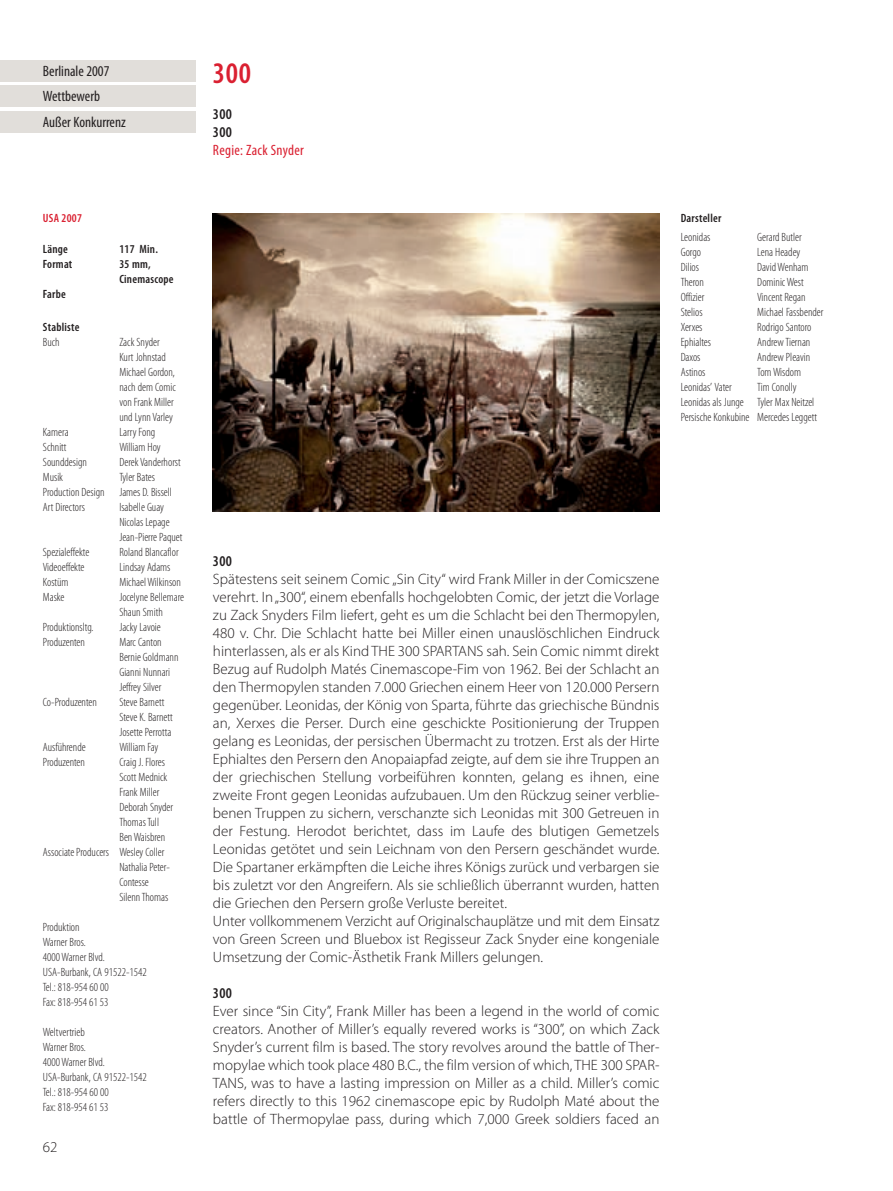
<style>
.page{position:relative;width:893px;height:1191px;background:#fff}
.page>*{position:absolute;margin:0;border:0;box-sizing:border-box;transform-origin:0 0}
.t1{font:600 condensed 30px "Myriad Pro";color:#da2031}
.t2{font:300 15px/18px "Myriad Pro";color:#231f20}
.t3{font:condensed 15px/25.5px "Myriad Pro";color:#231f20}
.t4{font:condensed 15px "Myriad Pro";letter-spacing:.02em;color:#da2031}
.t5{font:600 condensed 15px/18px "Myriad Pro";letter-spacing:.02em;color:#231f20}
.t6{font:300 condensed 12px/15px "Myriad Pro";color:#231f20}
.t7{font:600 condensed 12px/15px "Myriad Pro";letter-spacing:.02em;color:#231f20}
.t8{font:600 condensed 12px "Myriad Pro";letter-spacing:.02em;color:#da2031}
</style>
<div class="page">
<svg style="left:0;top:60px;width:660px;height:452px"></svg>
<p class="t3" style="left:43px;top:59px;width:84px">Berlinale 2007<br>Wettbewerb<br>Außer Konkurrenz</p>
<p class="t8" style="left:43px;top:211px;width:41px">USA 2007</p>
<p class="t7" style="left:43px;top:241px;width:27px">Länge</p>
<p class="t7" style="left:119px;top:241px;width:40px">117 Min.</p>
<p class="t7" style="left:43px;top:256px;width:31px">Format</p>
<p class="t7" style="left:119px;top:256px;width:56px">35 mm,<br>Cinemascope</p>
<p class="t7" style="left:43px;top:286px;width:24px">Farbe</p>
<p class="t7" style="left:43px;top:319px;width:38px">Stabliste</p>
<p class="t6" style="left:43px;top:335px;width:18px">Buch</p>
<p class="t6" style="left:119px;top:335px;width:58px">Zack Snyder<br>Kurt Johnstad<br>Michael Gordon, nach dem Comic von Frank Miller und Lynn Varley</p>
<p class="t6" style="left:43px;top:425px;width:27px">Kamera</p>
<p class="t6" style="left:119px;top:425px;width:37px">Larry Fong</p>
<p class="t6" style="left:43px;top:440px;width:25px">Schnitt</p>
<p class="t6" style="left:119px;top:440px;width:43px">William Hoy</p>
<p class="t6" style="left:43px;top:455px;width:46px">Sounddesign</p>
<p class="t6" style="left:119px;top:455px;width:63px">Derek Vanderhorst</p>
<p class="t6" style="left:43px;top:470px;width:22px">Musik</p>
<p class="t6" style="left:43px;top:470px;width:131px;text-indent:77px">Tyler Bates<br>Production Design James D. Bissell<br>Art Directors</p>
<p class="t6" style="left:119px;top:500px;width:65px">Isabelle Guay<br>Nicolas Lepage<br>Jean-Pierre Paquet</p>
<p class="t6" style="left:43px;top:545px;width:48px">Spezialeffekte</p>
<p class="t6" style="left:119px;top:545px;width:61px">Roland Blancaflor</p>
<p class="t6" style="left:43px;top:560px;width:43px">Videoeffekte</p>
<p class="t6" style="left:119px;top:560px;width:53px">Lindsay Adams</p>
<p class="t6" style="left:43px;top:575px;width:27px">Kostüm</p>
<p class="t6" style="left:119px;top:575px;width:63px">Michael Wilkinson</p>
<p class="t6" style="left:43px;top:590px;width:23px">Maske</p>
<p class="t6" style="left:119px;top:590px;width:66px">Jocelyne Bellemare<br>Shaun Smith</p>
<p class="t6" style="left:43px;top:620px;width:52px">Produktionsltg.</p>
<p class="t6" style="left:119px;top:620px;width:43px">Jacky Lavoie</p>
<p class="t6" style="left:43px;top:635px;width:44px">Produzenten</p>
<p class="t6" style="left:119px;top:635px;width:61px">Marc Canton<br>Bernie Goldmann<br>Gianni Nunnari<br>Jeffrey Silver</p>
<p class="t6" style="left:43px;top:695px;width:56px">Co-Produzenten</p>
<p class="t6" style="left:119px;top:695px;width:55px">Steve Barnett<br>Steve K. Barnett<br>Josette Perrotta</p>
<p class="t6" style="left:43px;top:740px;width:44px">Ausführende</p>
<p class="t6" style="left:119px;top:740px;width:41px">William Fay</p>
<p class="t6" style="left:43px;top:755px;width:44px">Produzenten</p>
<p class="t6" style="left:119px;top:755px;width:47px">Craig J. Flores</p>
<p class="t6" style="left:119px;top:770px;width:50px">Scott Mednick</p>
<p class="t6" style="left:119px;top:785px;width:41px">Frank Miller</p>
<p class="t6" style="left:119px;top:800px;width:55px">Deborah Snyder</p>
<p class="t6" style="left:119px;top:815px;width:41px">Thomas Tull</p>
<p class="t6" style="left:119px;top:830px;width:47px">Ben Waisbren</p>
<p class="t6" style="left:43px;top:845px;width:123px">Associate Producers Wesley Coller</p>
<p class="t6" style="left:119px;top:860px;width:52px">Nathalia Peter-</p>
<p class="t6" style="left:119px;top:875px;width:31px">Contesse</p>
<p class="t6" style="left:119px;top:890px;width:50px">Silenn Thomas</p>
<p class="t6" style="left:43px;top:920px;width:105px">Produktion<br>Warner Bros.<br>4000 Warner Blvd.<br>USA-Burbank, CA 91522-1542<br>Tel.: 818-954 60 00<br>Fax: 818-954 61 53</p>
<p class="t6" style="left:43px;top:1025px;width:105px">Weltvertrieb<br>Warner Bros.<br>4000 Warner Blvd.<br>USA-Burbank, CA 91522-1542<br>Tel.: 818-954 60 00<br>Fax: 818-954 61 53</p>
<p class="t2" style="left:43px;top:1139px;width:16px">62</p>
<h1 class="t1" style="left:213px;top:55px;width:39px">300</h1>
<p class="t5" style="left:213px;top:105px;width:20px">300<br>300</p>
<p class="t4" style="left:213px;top:144px;width:92px">Regie: Zack Snyder</p>
<p class="t7" style="left:681px;top:211px;width:42px">Darsteller</p>
<p class="t6" style="left:681px;top:230px;width:31px">Leonidas</p>
<p class="t6" style="left:757px;top:230px;width:46px">Gerard Butler</p>
<p class="t6" style="left:681px;top:245px;width:22px">Gorgo</p>
<p class="t6" style="left:757px;top:245px;width:45px">Lena Headey</p>
<p class="t6" style="left:681px;top:260px;width:20px">Dilios</p>
<p class="t6" style="left:757px;top:260px;width:53px">David Wenham</p>
<p class="t6" style="left:681px;top:275px;width:25px">Theron</p>
<p class="t6" style="left:757px;top:275px;width:48px">Dominic West</p>
<p class="t6" style="left:681px;top:290px;width:25px">Offizier</p>
<p class="t6" style="left:757px;top:290px;width:50px">Vincent Regan</p>
<p class="t6" style="left:681px;top:305px;width:23px">Stelios</p>
<p class="t6" style="left:757px;top:305px;width:68px">Michael Fassbender</p>
<p class="t6" style="left:681px;top:320px;width:23px">Xerxes</p>
<p class="t6" style="left:757px;top:320px;width:56px">Rodrigo Santoro</p>
<p class="t6" style="left:681px;top:335px;width:32px">Ephialtes</p>
<p class="t6" style="left:757px;top:335px;width:55px">Andrew Tiernan</p>
<p class="t6" style="left:681px;top:350px;width:21px">Daxos</p>
<p class="t6" style="left:757px;top:350px;width:55px">Andrew Pleavin</p>
<p class="t6" style="left:681px;top:365px;width:26px">Astinos</p>
<p class="t6" style="left:757px;top:365px;width:45px">Tom Wisdom</p>
<p class="t6" style="left:681px;top:380px;width:53px">Leonidas’ Vater</p>
<p class="t6" style="left:681px;top:380px;width:138px;text-indent:77px">Tim Conolly<br>Leonidas als Junge Tyler Max Neitzel<br>Persische Konkubine Mercedes Leggett</p>
<p class="t5" style="left:213px;top:551px;width:20px">300</p>
<p class="t2" style="left:213px;top:571px;width:448px">Spätestens seit seinem Comic „Sin City“ wird Frank Miller in der Comicszene verehrt. In „300“, einem ebenfalls hochgelobten Comic, der jetzt die Vor lage zu Zack Snyders Film liefert, geht es um die Schlacht bei den Ther mopylen, 480 v. Chr. Die Schlacht hatte bei Miller einen unauslöschlichen Eindruck hinterlassen, als er als Kind THE 300 SPARTANS sah. Sein Comic nimmt direkt Bezug auf Rudolph Matés Cinemascope-Fim von 1962. Bei der Schlacht an den Thermopylen standen 7.000 Griechen einem Heer von 120.000 Per sern gegenüber. Leonidas, der König von Sparta, führte das griechische Bündnis an, Xerxes die Perser. Durch eine geschickte Positio nierung der Truppen gelang es Leonidas, der persischen Übermacht zu trotzen. Erst als der Hirte Ephialtes den Persern den Anopaiapfad zeigte, auf dem sie ihre Truppen an der griechischen Stellung vorbeiführen konnten, gelang es ihnen, eine zweite Front gegen Leonidas aufzubauen. Um den Rückzug seiner verblie&shy;benen Truppen zu sichern, verschanzte sich Leonidas mit 300 Getreuen in der Festung. Herodot berichtet, dass im Laufe des blutigen Gemetzels Leonidas getötet und sein Leichnam von den Persern ge schändet wurde.<br>Die Spartaner erkämpften die Leiche ihres Königs zu rück und verbargen sie bis zuletzt vor den Angreifern. Als sie schließlich überrannt wurden, hatten die Griechen den Persern große Verluste bereitet.<br>Unter vollkommenem Verzicht auf Originalschauplätze und mit dem Einsatz von Green Screen und Bluebox ist Regisseur Zack Snyder eine kongeniale Umsetzung der Comic-Ästhetik Frank Millers gelungen.</p>
<p class="t5" style="left:213px;top:983px;width:20px">300</p>
<p class="t2" style="left:213px;top:1003px;width:448px;text-align:justify">Ever since “Sin City”, Frank Miller has been a legend in the world of comic creators. Another of Miller’s equally revered works is “300”, on which Zack Snyder’s current film is based. The story revolves around the battle of Ther - mo pylae which took place 480 B.C., the film version of which, THE 300 SPAR-TANS, was to have a lasting impression on Miller as a child. Miller’s comic refers directly to this 1962 cinemascope epic by Rudolph Maté about the battle of Thermopylae pass, during which 7,000 Greek soldiers faced an</p>
</div>
